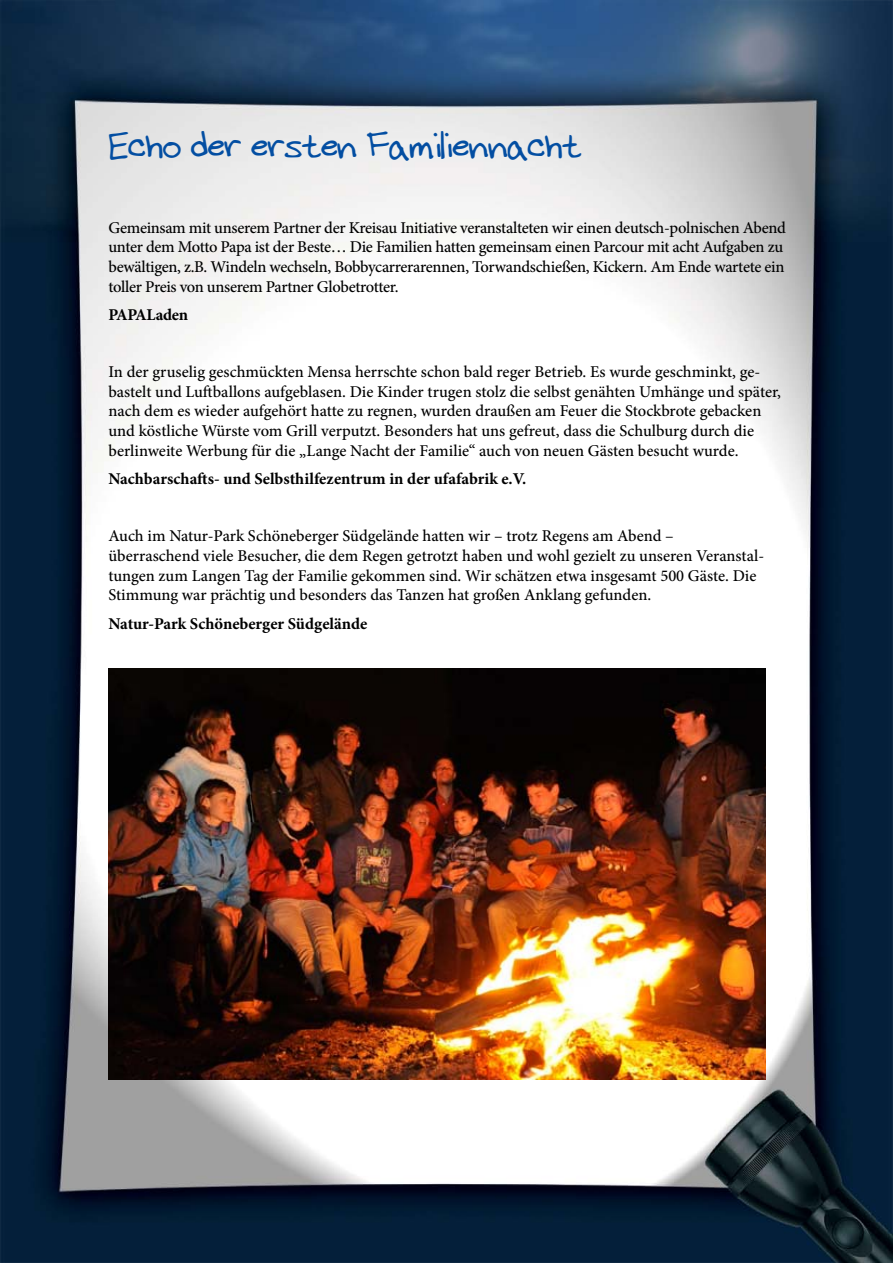
<style>
.page{position:relative;width:893px;height:1263px;background:#fff}
.page>*{position:absolute;margin:0;border:0;box-sizing:border-box;transform-origin:0 0}
.t1{font:45px "Dicks Handwriting";letter-spacing:-.02em;color:#034ea2}
.t2{font:500 16.5px/19.8px "Minion Pro";letter-spacing:-.005em;color:#000}
.t3{font:700 16.5px "Minion Pro";color:#000}
.t4{font:700 16.5px "Minion Pro";letter-spacing:-.02em;color:#000}
</style>
<div class="page">
<img style="left:0;top:0;width:893px;height:1263px">
<img style="left:108px;top:669px;width:657px;height:410px">
<h1 class="t1" style="left:108px;top:125px;width:475px">Echo der ersten Familiennacht</h1>
<p class="t2" style="left:108px;top:217px;width:679px">Gemeinsam mit unserem Partner der Kreisau Initiative veranstalteten wir einen deutsch-polnischen Abend unter dem Motto Papa ist der Beste… Die Familien hatten gemeinsam einen Parcour mit acht Aufgaben zu bewältigen, z.B. Windeln wechseln, Bobbycarrerarennen, Torwandschießen, Kickern. Am Ende wartete ein toller Preis von unserem Partner Globetrotter.</p>
<p class="t4" style="left:108px;top:303px;width:81px">PAPALaden</p>
<p class="t2" style="left:108px;top:362px;width:674px">In der gruselig geschmückten Mensa herrschte schon bald reger Betrieb. Es wurde geschminkt, ge&shy;bastelt und Luftballons aufgeblasen. Die Kinder trugen stolz die selbst genähten Umhänge und später, nach dem es wieder aufgehört hatte zu regnen, wurden draußen am Feuer die Stockbrote gebacken und köstliche Würste vom Grill verputzt. Besonders hat uns gefreut, dass die Schulburg durch die berlinweite Werbung für die „Lange Nacht der Familie“ auch von neuen Gästen besucht wurde.</p>
<p class="t3" style="left:108px;top:467px;width:419px">Nachbarschafts- und Selbsthilfezentrum in der ufafabrik e.V.</p>
<p class="t2" style="left:108px;top:526px;width:657px">Auch im Natur-Park Schöneberger Südgelände hatten wir – trotz Regens am Abend – überraschend viele Besucher, die dem Regen getrotzt haben und wohl gezielt zu unseren Veranstal&shy;tungen zum Langen Tag der Familie gekommen sind. Wir schätzen etwa insgesamt 500 Gäste. Die Stimmung war prächtig und besonders das Tanzen hat großen Anklang gefunden.</p>
<p class="t3" style="left:108px;top:612px;width:261px">Natur-Park Schöneberger Südgelände</p>
</div>
